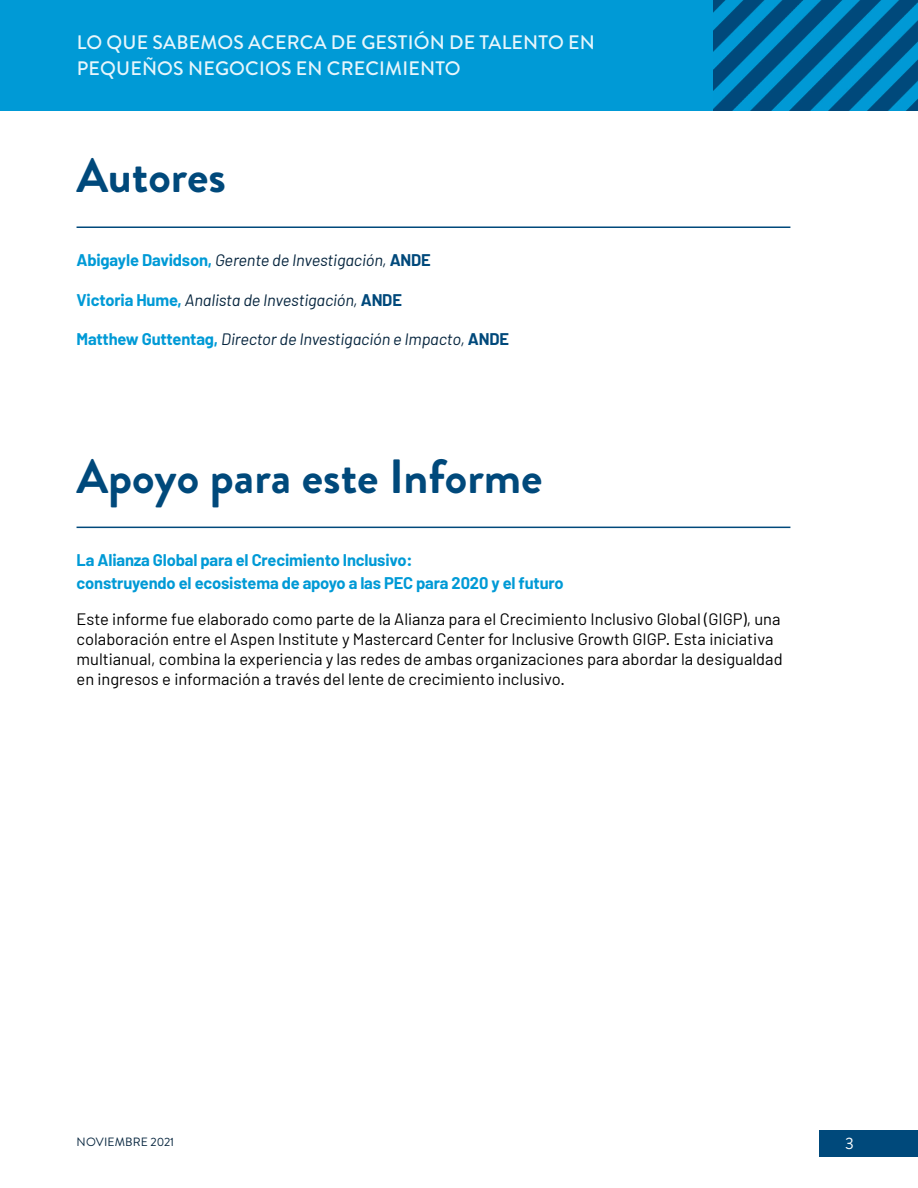
<style>
.page{position:relative;width:918px;height:1188px;background:#fff}
.page>*{position:absolute;margin:0;border:0;box-sizing:border-box;transform-origin:0 0}
.t1{font:700 48px "Brandon Grotesque";color:#00497b}
.t2{font:500 19.5px/25.5px "Brandon Grotesque";letter-spacing:.01em;color:#e7f6fc}
.t3{font:16.5px/19.8px "Barlow";color:#000}
.t4{font:italic 16.5px "Barlow";letter-spacing:-.01em;color:#06253e}
.t5{font:700 16.5px/22.5px "Barlow";letter-spacing:-.01em;color:#009ad6}
.t6{font:16.5px "Brandon Grotesque";color:#fff}
.t7{font:12px "Brandon Grotesque";letter-spacing:.01em;color:#06253e}
.s1{font-weight:700;font-style:normal;color:#009ad6}
.s2{font-weight:700;font-style:normal;color:#00497b}
</style>
<div class="page">
<div style="left:820px;top:1130px;width:98px;height:27px;background:#00497b"></div>
<div style="left:0;top:0;width:918px;height:111px;background:#009ad6"></div>
<img style="left:714px;top:0;width:204px;height:111px">
<hr style="left:77px;top:226px;width:713px;height:2px;background:#00497b">
<hr style="left:77px;top:527px;width:713px;height:1px;background:#00497b">
<p class="t2" style="left:77px;top:30px;width:520px">LO QUE SABEMOS ACERCA DE GESTIÓN DE TALENTO EN<br>PEQUEÑOS NEGOCIOS EN CRECIMIENTO</p>
<h1 class="t1" style="left:77px;top:142px;width:151px">Autores</h1>
<p class="t4" style="left:77px;top:250px;width:356px"><span class="s1">Abigayle Davidson,</span> Gerente de Investigación, <span class="s2">ANDE</span></p>
<p class="t4" style="left:77px;top:289px;width:327px"><span class="s1">Victoria Hume,</span> Analista de Investigación, <span class="s2">ANDE</span></p>
<p class="t4" style="left:77px;top:329px;width:434px"><span class="s1">Matthew Guttentag,</span> Director de Investigación e Impacto, <span class="s2">ANDE</span></p>
<h1 class="t1" style="left:77px;top:443px;width:467px">Apoyo para este Informe</h1>
<p class="t5" style="left:77px;top:549px;width:489px">La Alianza Global para el Crecimiento Inclusivo:<br>construyendo el ecosistema de apoyo a las PEC para 2020 y el futuro</p>
<p class="t3" style="left:77px;top:609px;width:708px">Este informe fue elaborado como parte de la Alianza para el Crecimiento Inclusivo Global (GIGP), una colaboración entre el Aspen Institute y Mastercard Center for Inclusive Growth GIGP. Esta iniciativa multianual, combina la experiencia y las redes de ambas organizaciones para abordar la desigualdad en ingresos e información a través del lente de crecimiento inclusivo.</p>
<p class="t7" style="left:77px;top:1134px;width:99px">NOVIEMBRE 2021</p>
<p class="t6" style="left:845px;top:1132px;width:10px">3</p>
</div>
